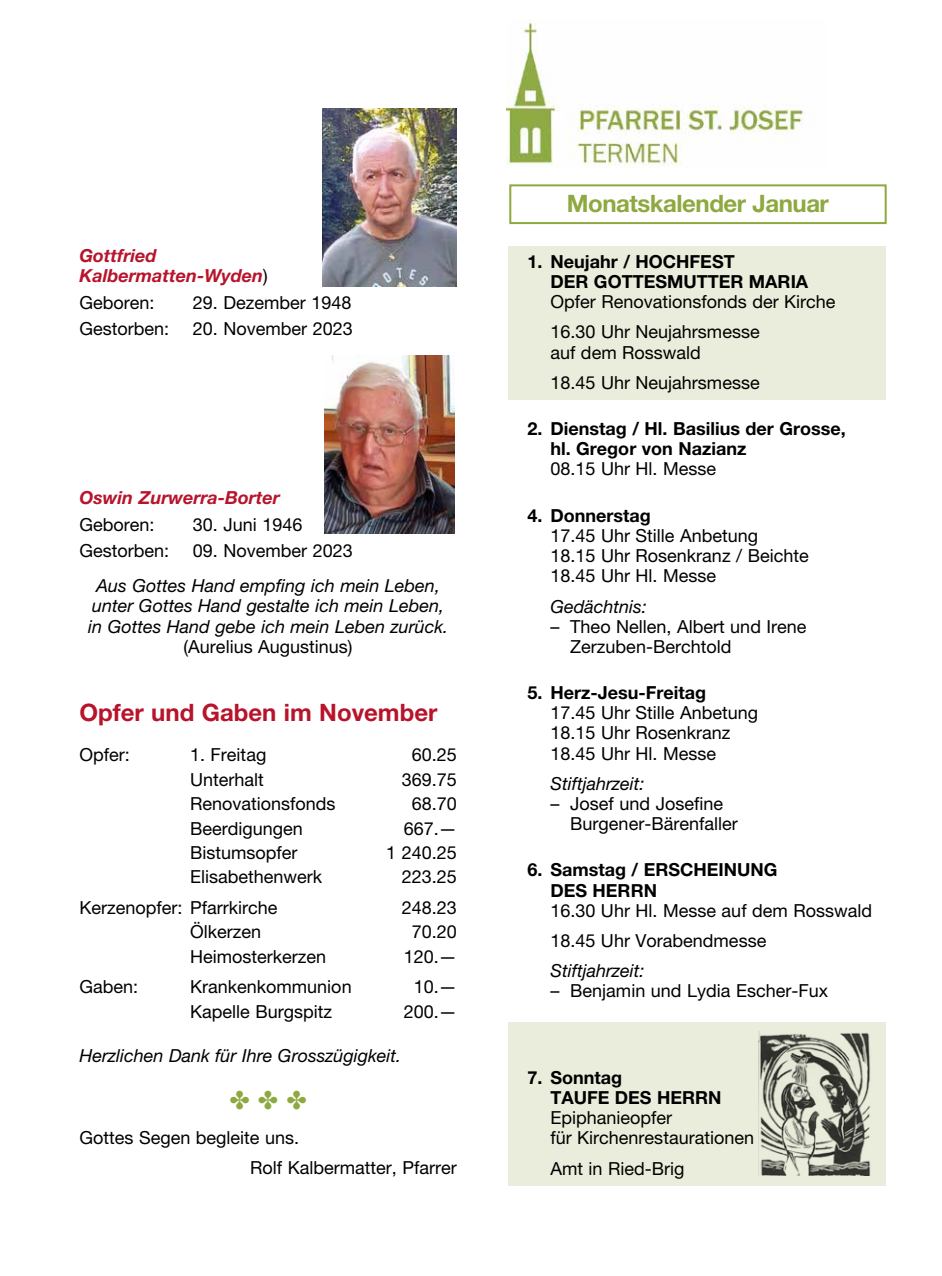
<style>
.page{position:relative;width:942px;height:1276px;background:#fff}
.page>*{position:absolute;margin:0;border:0;box-sizing:border-box;transform-origin:0 0}
.t1{font:26px "Zapf Dingbats ITC";color:#8da93f}
.t2{font:700 24px "Helvetica Neue LT Pro";color:#b7142c}
.t3{font:700 24px "Helvetica Neue LT Pro";letter-spacing:-.02em;color:#8da93f}
.t4{font:18px/20.2px "Helvetica Neue LT Pro";color:#000}
.t5{font:italic 18px/20.4px "Helvetica Neue LT Pro";color:#000;text-align:center}
.t6{font:700 18px/20.2px "Helvetica Neue LT Pro";color:#000}
.t7{font:italic 700 18px/20.4px "Helvetica Neue LT Pro";color:#b7142c}
.s1{font-weight:400;font-style:normal;color:#000}
</style>
<div class="page">
<div style="left:507px;top:246px;width:377px;height:33px;background:#eaeddb"></div>
<div style="left:507px;top:267px;width:377px;height:32px;background:#eaeddb"></div>
<div style="left:507px;top:297px;width:377px;height:32px;background:#eaeddb"></div>
<div style="left:507px;top:317px;width:377px;height:32px;background:#eaeddb"></div>
<div style="left:507px;top:347px;width:377px;height:32px;background:#eaeddb"></div>
<div style="left:507px;top:367px;width:377px;height:33px;background:#eaeddb"></div>
<div style="left:507px;top:1022px;width:377px;height:32px;background:#eaeddb"></div>
<div style="left:507px;top:1042px;width:377px;height:32px;background:#eaeddb"></div>
<div style="left:507px;top:1062px;width:377px;height:32px;background:#eaeddb"></div>
<div style="left:507px;top:1082px;width:377px;height:32px;background:#eaeddb"></div>
<div style="left:507px;top:1102px;width:377px;height:33px;background:#eaeddb"></div>
<div style="left:507px;top:1133px;width:377px;height:32px;background:#eaeddb"></div>
<div style="left:507px;top:1153px;width:377px;height:32px;background:#eaeddb"></div>
<img style="left:506px;top:19px;width:298px;height:149px">
<div style="left:509px;top:184px;width:377px;height:40px;border:2px solid #8da93f"></div>
<img style="left:322px;top:108px;width:134px;height:178px">
<img style="left:325px;top:355px;width:129px;height:178px">
<img style="left:758px;top:1031px;width:113px;height:144px">
<p class="t7" style="left:79px;top:247px;width:190px">Gottfried<br>Kalbermatten-Wyden<span class="s1">)</span></p>
<p class="t4" style="left:79px;top:292px;width:77px">Geboren:</p>
<p class="t4" style="left:193px;top:292px;width:160px">29. Dezember 1948</p>
<p class="t4" style="left:79px;top:319px;width:91px">Gestorben:</p>
<p class="t4" style="left:193px;top:319px;width:161px">20. November 2023</p>
<p class="t7" style="left:79px;top:489px;width:202px">Oswin Zurwerra-Borter</p>
<p class="t4" style="left:79px;top:514px;width:77px">Geboren:</p>
<p class="t4" style="left:193px;top:514px;width:111px">30. Juni 1946</p>
<p class="t4" style="left:79px;top:541px;width:91px">Gestorben:</p>
<p class="t4" style="left:193px;top:541px;width:161px">09. November 2023</p>
<p class="t5" style="left:88px;top:577px;width:361px">Aus Gottes Hand empfing ich mein Leben, unter Gottes Hand gestalte ich mein Leben, in Gottes Hand gebe ich mein Leben zurück.</p>
<p class="t4" style="left:183px;top:637px;width:170px">(Aurelius Augustinus)</p>
<h2 class="t2" style="left:79px;top:703px;width:359px">Opfer und Gaben im November</h2>
<p class="t4" style="left:79px;top:745px;width:52px">Opfer:</p>
<p class="t4" style="left:190px;top:745px;width:78px">1. Freitag</p>
<p class="t4" style="left:411px;top:745px;width:47px">60.25</p>
<p class="t4" style="left:190px;top:769px;width:75px">Unterhalt</p>
<p class="t4" style="left:401px;top:769px;width:57px">369.75</p>
<p class="t4" style="left:190px;top:794px;width:147px">Renovationsfonds</p>
<p class="t4" style="left:411px;top:794px;width:47px">68.70</p>
<p class="t4" style="left:190px;top:818px;width:114px">Beerdigungen</p>
<p class="t4" style="left:403px;top:818px;width:55px">667.—</p>
<p class="t4" style="left:190px;top:843px;width:109px">Bistumsopfer</p>
<p class="t4" style="left:386px;top:843px;width:72px">1 240.25</p>
<p class="t4" style="left:190px;top:867px;width:133px">Elisabethenwerk</p>
<p class="t4" style="left:401px;top:867px;width:57px">223.25</p>
<p class="t4" style="left:79px;top:897px;width:199px">Kerzenopfer: Pfarrkirche</p>
<p class="t4" style="left:401px;top:897px;width:57px">248.23</p>
<p class="t4" style="left:190px;top:922px;width:72px">Ölkerzen</p>
<p class="t4" style="left:411px;top:922px;width:47px">70.20</p>
<p class="t4" style="left:190px;top:946px;width:137px">Heimosterkerzen</p>
<p class="t4" style="left:403px;top:946px;width:55px">120.—</p>
<p class="t4" style="left:79px;top:977px;width:60px">Gaben:</p>
<p class="t4" style="left:190px;top:977px;width:163px">Krankenkommunion</p>
<p class="t4" style="left:413px;top:977px;width:45px">10.—</p>
<p class="t4" style="left:190px;top:1001px;width:143px">Kapelle Burgspitz</p>
<p class="t4" style="left:403px;top:1001px;width:55px">200.—</p>
<p class="t5" style="left:79px;top:1047px;width:323px">Herzlichen Dank für Ihre Grosszügigkeit.</p>
<h1 class="t1" style="left:229px;top:1088px;width:79px">✤ ✤ ✤</h1>
<p class="t4" style="left:250px;top:1122px;width:208px;line-height:30.4px;text-indent:-171px">Gottes Segen begleite uns.<br>Rolf Kalbermatter, Pfarrer</p>
<h2 class="t3" style="left:566px;top:195px;width:263px">Monatskalender Januar</h2>
<p class="t6" style="left:550px;top:253px;width:259px;text-indent:-23px">1. Neujahr / HOCHFEST<br>DER GOTTESMUTTER MARIA</p>
<p class="t4" style="left:550px;top:287px;width:286px;line-height:30.2px">Opfer Renovationsfonds der Kirche<br>16.30 Uhr Neujahrsmesse</p>
<p class="t4" style="left:550px;top:337px;width:211px;line-height:30.2px">auf dem Rosswald<br>18.45 Uhr Neujahrsmesse</p>
<p class="t6" style="left:550px;top:420px;width:297px;text-indent:-23px">2. Dienstag / Hl. Basilius der Grosse, hl. Gregor von Nazianz</p>
<p class="t4" style="left:550px;top:459px;width:167px">08.15 Uhr Hl. Messe</p>
<p class="t6" style="left:527px;top:507px;width:125px">4. Donnerstag</p>
<p class="t4" style="left:550px;top:525px;width:260px">17.45 Uhr Stille Anbetung<br>18.15 Uhr Rosenkranz / Beichte<br>18.45 Uhr Hl. Messe</p>
<p class="t5" style="left:550px;top:597px;width:98px">Gedächtnis:</p>
<p class="t4" style="left:570px;top:616px;width:238px;text-indent:-20px">– Theo Nellen, Albert und Irene<br>Zerzuben-Berchtold</p>
<p class="t6" style="left:527px;top:684px;width:180px">5. Herz-Jesu-Freitag</p>
<p class="t4" style="left:550px;top:703px;width:209px">17.45 Uhr Stille Anbetung<br>18.15 Uhr Rosenkranz<br>18.45 Uhr Hl. Messe</p>
<p class="t5" style="left:550px;top:775px;width:95px">Stiftjahrzeit:</p>
<p class="t4" style="left:570px;top:793px;width:169px;text-indent:-20px">– Josef und Josefine<br>Burgener-Bärenfaller</p>
<p class="t6" style="left:550px;top:861px;width:229px;text-indent:-23px">6. Samstag / ERSCHEINUNG<br>DES HERRN</p>
<p class="t4" style="left:550px;top:895px;width:323px;line-height:30.2px">16.30 Uhr Hl. Messe auf dem Rosswald<br>18.45 Uhr Vorabendmesse</p>
<p class="t5" style="left:550px;top:962px;width:95px">Stiftjahrzeit:</p>
<p class="t4" style="left:550px;top:981px;width:279px">– Benjamin und Lydia Escher-Fux</p>
<p class="t6" style="left:550px;top:1069px;width:173px;text-indent:-23px">7. Sonntag<br>TAUFE DES HERRN</p>
<p class="t4" style="left:550px;top:1108px;width:205px">Epiphanieopfer<br>für Kirchenrestaurationen</p>
<p class="t4" style="left:550px;top:1158px;width:136px">Amt in Ried-Brig</p>
</div>
